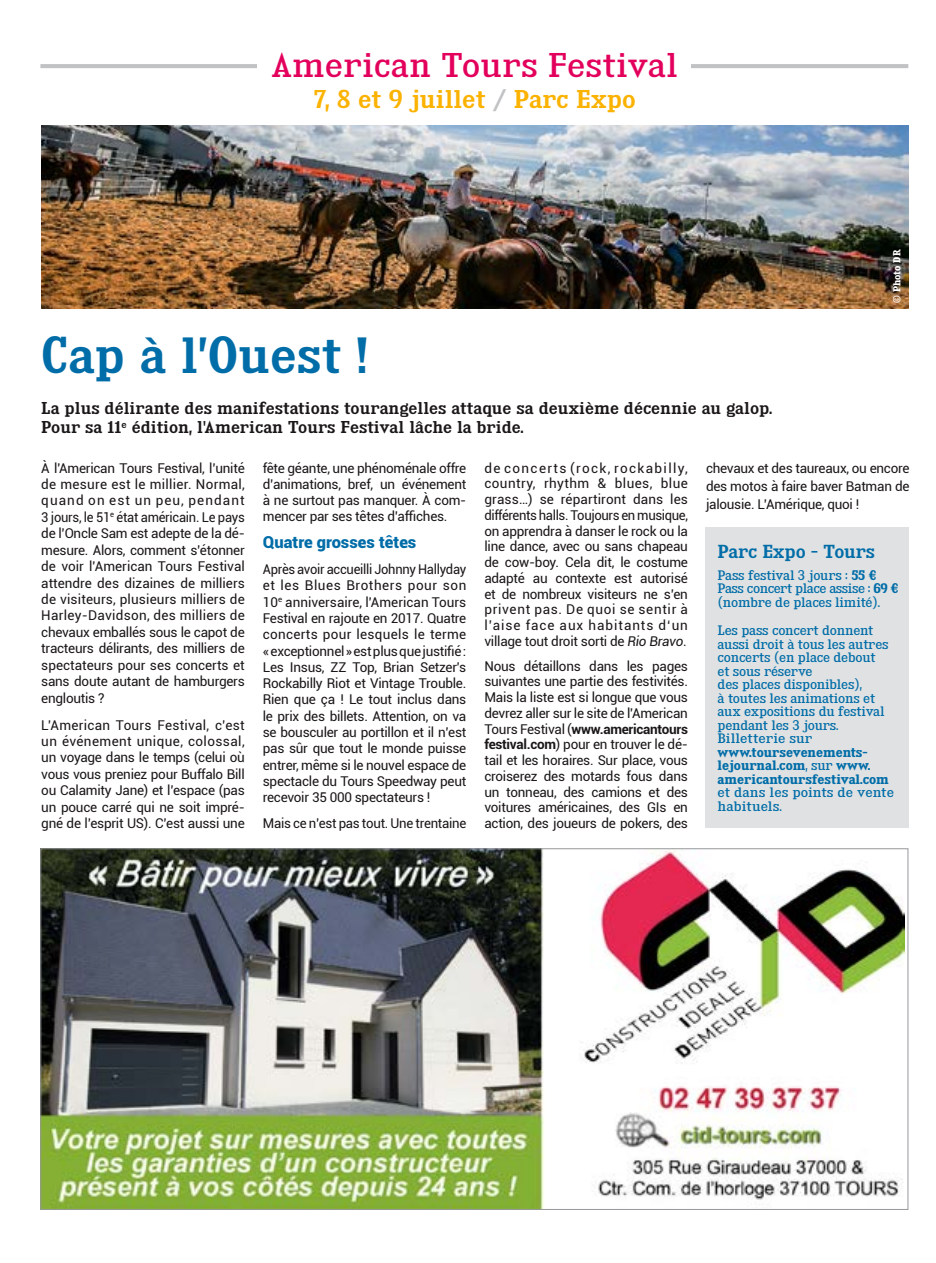
<style>
.page{position:relative;width:936px;height:1263px;background:#fff}
.page>*{position:absolute;margin:0;border:0;box-sizing:border-box;transform-origin:0 0}
.t1{font:44.7px "Kingsbridge Sb";color:#006da8}
.t2{font:30px "Kingsbridge Rg";color:#e3005c}
.t3{font:22.5px "Kingsbridge Sb";color:#fbb200}
.t4{font:900 16.5px "Roboto";color:#006da8}
.t5{font:16.5px "Kingsbridge Sb";letter-spacing:-.01em;color:#006da8}
.t6{font:15px/19.5px "Kingsbridge Sb";color:#1b1719}
.t7{font:13.5px/15.8px "Roboto";letter-spacing:-.02em;color:#1b1719;text-align:justify}
.t8{font:13.5px/16.4px "Roboto";letter-spacing:-.02em;color:#1b1719;text-align:justify;scale:.96 1}
.t9{font:12px/13.5px "Kingsbridge Rg";letter-spacing:-.02em;color:#006da8;scale:.96 1}
.t10{font:700 12px/13.5px "Kingsbridge Rg";color:#006da8}
.t11{font:12px/13.5px "Kingsbridge Rg";color:#006da8}
.t12{font:700 9px "Kingsbridge Rg";color:#fff}
.s1{color:#c0c2c4}
.s2{font-style:italic}
.s3{font-weight:700}
.s4{font-weight:400}
</style>
<div class="page">
<hr style="left:40px;top:64px;width:868px;height:4px;background:#c0c2c4">
<img style="left:42px;top:850px;width:862px;height:358px">
<div style="left:257px;top:50px;width:434px;height:32px;background:#fff"></div>
<img style="left:41px;top:125px;width:867px;height:184px">
<div style="left:704px;top:527px;width:204px;height:301px;background:#e0e1e2"></div>
<h2 class="t2" style="left:271px;top:47px;width:408px">American Tours Festival</h2>
<h3 class="t3" style="left:314px;top:86px;width:323px">7, 8 et 9 juillet <span class="s1">/</span> Parc Expo</h3>
<h1 class="t1" style="left:41px;top:328px;width:329px">Cap à l’Ouest !</h1>
<p class="t12" style="left:891px;top:303px;width:55px;rotate:-90deg">© Photo DR</p>
<p class="t6" style="left:41px;top:398px;width:732px">La plus délirante des manifestations tourangelles attaque sa deuxième décennie au galop.<br>Pour sa 11<sup>e</sup> édition, l'American Tours Festival lâche la bride.</p>
<p class="t7" style="left:41px;top:459px;width:205px;line-height:16.5px">À l'American Tours Festival, l’unité de mesure est le millier. Normal, quand on est un peu, pendant 3 jours, le 51<sup>e</sup> état américain. Le pays de l’Oncle Sam est adepte de la dé&shy;mesure. Alors, comment s’étonner de voir l'American Tours Festival attendre des dizaines de milliers de visiteurs, plusieurs milliers de Harley-Davidson, des milliers de chevaux emballés sous le capot de tracteurs délirants, des milliers de spectateurs pour ses concerts et sans doute autant de hamburgers engloutis ?</p>
<p class="t7" style="left:41px;top:716px;width:205px;line-height:16.5px">L'American Tours Festival, c’est un événement unique, colossal, un voyage dans le temps (celui où vous vous preniez pour Buffalo Bill ou Calamity Jane) et l’espace (pas un pouce carré qui ne soit impré&shy;gné de l’esprit US). C’est aussi une</p>
<p class="t7" style="left:484px;top:459px;width:205px">de concerts (rock, rockabilly, country, rhythm &amp; blues, blue grass…) se répartiront dans les différents halls. Toujours en musique, on apprendra à danser le rock ou la line dance, avec ou sans chapeau de cow-boy. Cela dit, le costume adapté au contexte est autorisé et de nombreux visiteurs ne s’en privent pas. De quoi se sentir à l’aise face aux habitants d‘un village tout droit sorti de <span class="s2">Rio Bravo</span>.</p>
<p class="t7" style="left:484px;top:657px;width:205px">Nous détaillons dans les pages suivantes une partie des festivités.<br>Mais la liste est si longue que vous devrez aller sur le site de l'American Tours Festival (<span class="s3">www.americantours festival.com</span>) pour en trouver le dé&shy;tail et les horaires. Sur place, vous croiserez des motards fous dans un tonneau, des camions et des voitures américaines, des GIs en action, des joueurs de pokers, des</p>
<p class="t7" style="left:263px;top:459px;width:205px;line-height:16.4px">fête géante, une phénoménale offre d’animations, bref, un événement à ne surtout pas manquer. À com&shy;mencer par ses têtes d’affiches.</p>
<p class="t4" style="left:263px;top:531px;width:155px">Quatre grosses têtes</p>
<p class="t8" style="left:263px;top:560px;width:213px">Après avoir accueilli Johnny Hallyday et les Blues Brothers pour son 10<sup>e</sup> anniversaire, l'American Tours Festival en rajoute en 2017. Quatre concerts pour lesquels le terme « exceptionnel » est plus que justifié :<br>Les Insus, ZZ Top, Brian Setzer's Rockabilly Riot et Vintage Trouble.<br>Rien que ça ! Le tout inclus dans le prix des billets. Attention, on va se bousculer au portillon et il n’est pas sûr que tout le monde puisse entrer, même si le nouvel espace de spectacle du Tours Speedway peut recevoir 35 000 spectateurs !</p>
<p class="t7" style="left:263px;top:815px;width:205px">Mais ce n’est pas tout. Une trentaine</p>
<p class="t7" style="left:706px;top:458px;width:205px;line-height:18.3px">chevaux et des taureaux, ou encore des motos à faire baver Batman de jalousie. L’Amérique, quoi !</p>
<p class="t5" style="left:717px;top:541px;width:159px">Parc Expo - Tours</p>
<p class="t9" style="left:717px;top:568px;width:190px">Pass festival 3 jours : <span class="s3">55 €<br></span>Pass concert place assise : <span class="s3">69 € </span>(nombre de places limité).</p>
<p class="t9" style="left:717px;top:624px;width:179px">Les pass concert donnent aussi droit à tous les autres concerts (en place debout et sous réserve<br>des places disponibles),<br>à toutes les animations et aux expositions du festival pendant les 3 jours.<br>Billetterie sur</p>
<p class="t10" style="left:717px;top:745px;width:173px">www.toursevenements&shy;lejournal.com<span class="s4">, sur</span> www. americantoursfestival.com</p>
<p class="t11" style="left:717px;top:786px;width:178px">et dans les points de vente habituels.</p>
</div>
